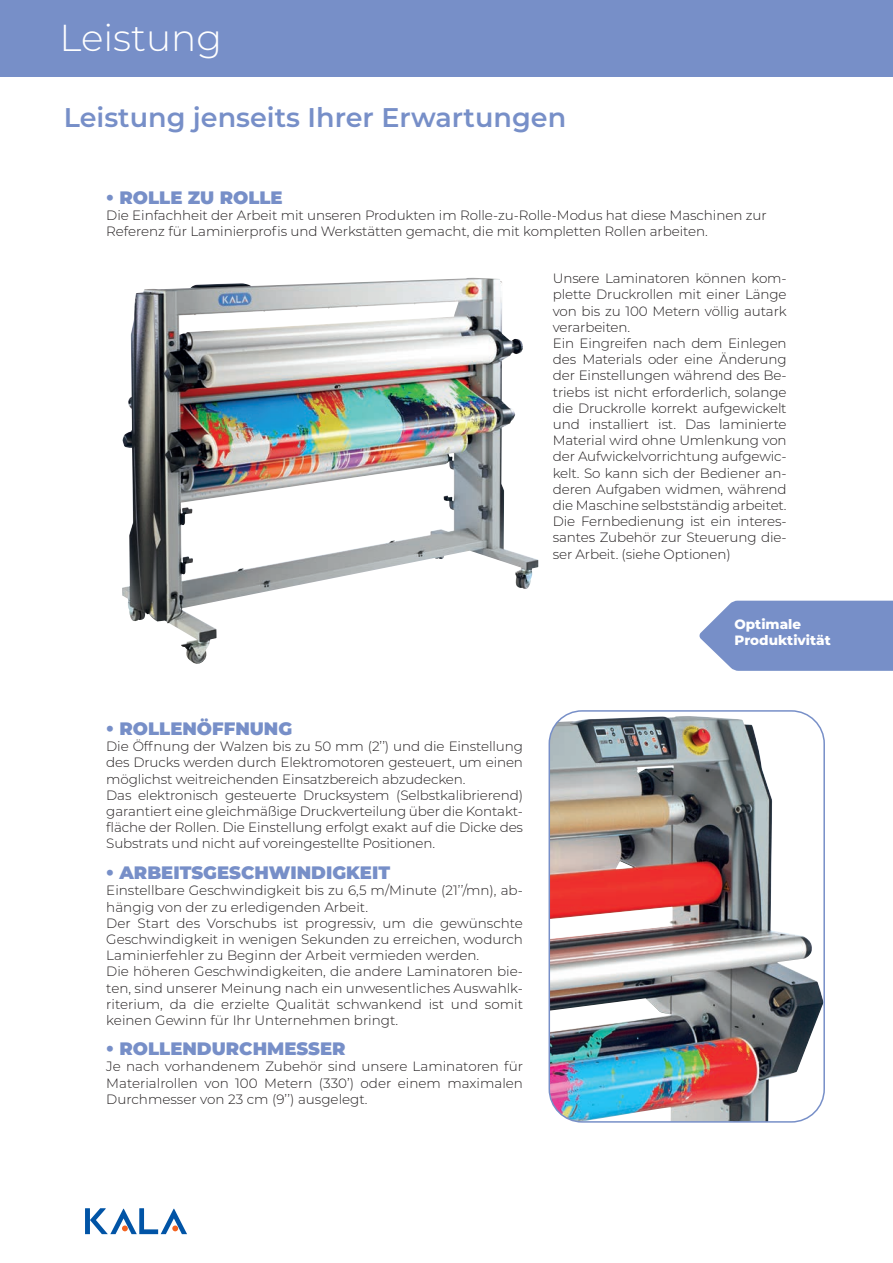
<style>
.page{position:relative;width:893px;height:1263px;background:#fff}
.page>*{position:absolute;margin:0;border:0;box-sizing:border-box;transform-origin:0 0}
.t1{font:300 37.5px "Montserrat";color:#fff}
.t2{font:600 27px "Montserrat";color:#778fc8}
.t3{font:900 18px "Montserrat";color:#778fc8}
.t4{font:300 13.5px/16.2px "Montserrat";letter-spacing:-.01em;color:#231f20}
.t5{font:800 13.5px/16.2px "Montserrat";color:#fff}
</style>
<div class="page">
<div style="left:0;top:0;width:893px;height:77px;background:#778fc8"></div>
<svg style="left:85px;top:1208px;width:102px;height:26px"></svg>
<img style="left:122px;top:278px;width:416px;height:386px">
<img style="left:549px;top:716px;width:273px;height:404px">
<div style="left:549px;top:710px;width:276px;height:413px;border:2px solid #778fc8;border-radius:33px"></div>
<svg style="left:699px;top:601px;width:194px;height:70px;background:#8399cc"></svg>
<h1 class="t1" style="left:60px;top:13px;width:164px">Leistung</h1>
<h2 class="t2" style="left:64px;top:99px;width:504px">Leistung jenseits Ihrer Erwartungen</h2>
<h3 class="t3" style="left:106px;top:184px;width:178px">• ROLLE ZU ROLLE</h3>
<p class="t4" style="left:106px;top:207px;width:662px">Die Einfachheit der Arbeit mit unseren Produkten im Rolle-zu-Rolle-Modus hat diese Maschinen zur<br>Referenz für Laminierprofis und Werkstätten gemacht, die mit kompletten Rollen arbeiten.</p>
<p class="t4" style="left:553px;top:270px;width:235px">Unsere Laminatoren können kom&shy;plette Druckrollen mit einer Länge von bis zu 100 Metern völlig autark verarbeiten.<br>Ein Eingreifen nach dem Einlegen des Materials oder eine Änderung der Einstellungen während des Be&shy;triebs ist nicht erforderlich, solange die Druckrolle korrekt aufgewickelt und installiert ist. Das laminierte Material wird ohne Umlenkung von der Aufwickelvorrichtung aufgewic&shy;kelt. So kann sich der Bediener an&shy;deren Aufgaben widmen, während die Maschine selbstständig arbeitet.<br>Die Fernbedienung ist ein interes&shy;santes Zubehör zur Steuerung die&shy;ser Arbeit. (siehe Optionen)</p>
<h3 class="t3" style="left:106px;top:715px;width:187px">• ROLLENÖFFNUNG</h3>
<p class="t4" style="left:106px;top:738px;width:418px">Die Öffnung der Walzen bis zu 50 mm (2’’) und die Einstellung des Drucks werden durch Elektromotoren gesteuert, um einen möglichst weitreichenden Einsatzbereich abzudecken.<br>Das elektronisch gesteuerte Drucksystem (Selbstkalibrierend) garantiert eine gleichmäßige Druckverteilung über die Kontakt&shy;fläche der Rollen. Die Einstellung erfolgt exakt auf die Dicke des Substrats und nicht auf voreingestellte Positionen.</p>
<h3 class="t3" style="left:106px;top:859px;width:285px">• ARBEITSGESCHWINDIGKEIT</h3>
<p class="t4" style="left:106px;top:882px;width:418px">Einstellbare Geschwindigkeit bis zu 6,5 m/Minute (21’’/mn), ab&shy;hängig von der zu erledigenden Arbeit.<br>Der Start des Vorschubs ist progressiv, um die gewünschte Geschwindigkeit in wenigen Sekunden zu erreichen, wodurch Laminierfehler zu Beginn der Arbeit vermieden werden.<br>Die höheren Geschwindigkeiten, die andere Laminatoren bie&shy;ten, sind unserer Meinung nach ein unwesentliches Auswahlk&shy;riterium, da die erzielte Qualität schwankend ist und somit keinen Gewinn für Ihr Unternehmen bringt.</p>
<h3 class="t3" style="left:106px;top:1035px;width:241px">• ROLLENDURCHMESSER</h3>
<p class="t4" style="left:106px;top:1058px;width:418px;text-align:justify">Je nach vorhandenem Zubehör sind unsere Laminatoren für Materialrollen von 100 Metern (330’) oder einem maximalen Durchmesser von 23 cm (9’’) ausgelegt.</p>
<p class="t5" style="left:734px;top:615px;width:98px">Optimale<br>Produktivität</p>
</div>
